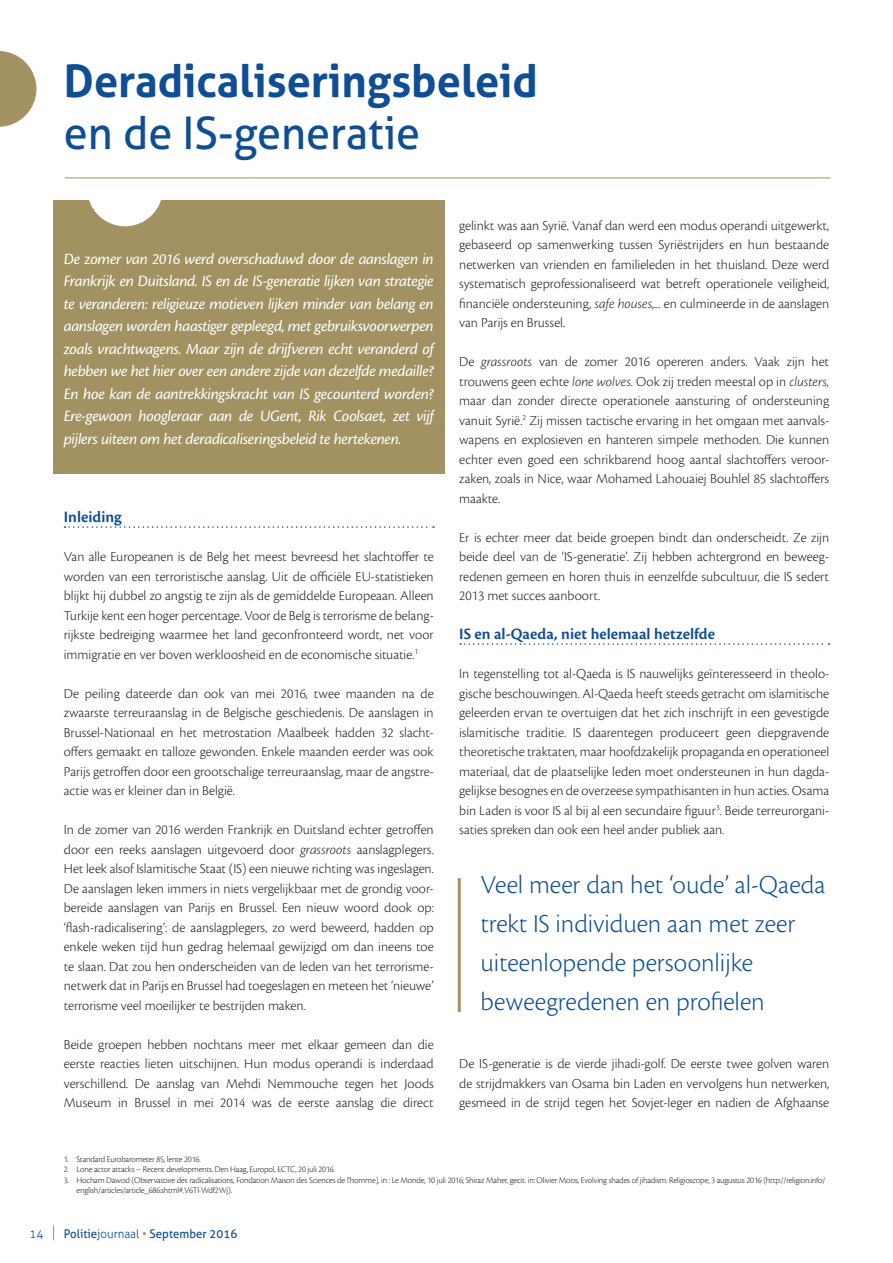
<style>
.page{position:relative;width:893px;height:1263px;background:#fff}
.page>*{position:absolute;margin:0;border:0;box-sizing:border-box;transform-origin:0 0}
.t1{font:700 45px "Aller";color:#0f4d94;scale:.96 1}
.t2{font:45px "Aller";color:#0f4d94;scale:.96 1}
.t3{font:300 27px/39px "Cronos Pro";color:#0f4d94}
.t4{font:italic 16.5px/22.5px "Cronos Pro";letter-spacing:-.025em;color:#fff;text-align:justify}
.t5{font:600 16.5px "Cronos Pro";color:#0f4d94}
.t6{font:300 14.25px/19.5px "Cronos Pro";color:#231f20;text-align:justify}
.t7{font:12px "Aller";color:#0f4d94;scale:.96 1}
.t8{font:300 12px "Aller";color:#0f4d94;scale:.96 1}
.t9{font:300 9px/10.5px "Cronos Pro";letter-spacing:-.02em;color:#231f20}
.s1{font-style:italic}
.s2{font-weight:300}
.s3{color:#a29161}
</style>
<div class="page">
<svg style="left:53px;top:1225px;width:1px;height:15px"></svg>
<div style="left:53px;top:200px;width:391px;height:274px;background:#a29161"></div>
<svg style="left:87px;top:177px;width:76px;height:49px"></svg>
<svg style="left:65px;top:526px;width:369px;height:2px"></svg>
<svg style="left:460px;top:643px;width:369px;height:2px"></svg>
<hr style="left:458px;top:878px;width:3px;height:134px;background:#a29161">
<hr style="left:65px;top:178px;width:765px;height:1px;background:#a29161">
<svg style="left:0;top:51px;width:36px;height:76px"></svg>
<h1 class="t1" style="left:64px;top:53px;width:495px">Deradicaliseringsbeleid</h1>
<h1 class="t2" style="left:64px;top:106px;width:373px">en de IS-generatie</h1>
<p class="t4" style="left:64px;top:248px;width:371px">De zomer van 2016 werd overschaduwd door de aanslagen in Frankrijk en Duitsland. IS en de IS-generatie lijken van strategie te veranderen: religieuze motieven lijken minder van belang en aanslagen worden haastiger gepleegd, met gebruiksvoorwerpen zoals vrachtwagens. Maar zijn de drijfveren echt veranderd of hebben we het hier over een andere zijde van dezelfde medaille?<br>En hoe kan de aantrekkingskracht van IS gecounterd worden?<br>Ere-gewoon hoogleraar aan de UGent, Rik Coolsaet, zet vijf pijlers uiteen om het deradicaliseringsbeleid te hertekenen.</p>
<p class="t5" style="left:64px;top:507px;width:59px">Inleiding</p>
<p class="t6" style="left:64px;top:547px;width:371px">Van alle Europeanen is de Belg het meest bevreesd het slachtoffer te worden van een terroristische aanslag. Uit de officiële EU-statistieken blijkt hij dubbel zo angstig te zijn als de gemiddelde Europeaan. Alleen Turkije kent een hoger percentage. Voor de Belg is terrorisme de belang&shy;rijkste bedreiging waarmee het land geconfronteerd wordt, net voor immigratie en ver boven werkloosheid en de economische situatie.<sup>1</sup></p>
<p class="t6" style="left:64px;top:683px;width:371px">De peiling dateerde dan ook van mei 2016, twee maanden na de zwaarste terreuraanslag in de Belgische geschiedenis. De aanslagen in Brussel-Nationaal en het metrostation Maalbeek hadden 32 slacht&shy;offers gemaakt en talloze gewonden. Enkele maanden eerder was ook Parijs getroffen door een grootschalige terreuraanslag, maar de angstre&shy;actie was er kleiner dan in België.</p>
<p class="t6" style="left:64px;top:820px;width:371px">In de zomer van 2016 werden Frankrijk en Duitsland echter getroffen door een reeks aanslagen uitgevoerd door <span class="s1">grassroots</span> aanslagplegers.<br>Het leek alsof Islamitische Staat (IS) een nieuwe richting was ingeslagen.<br>De aanslagen leken immers in niets vergelijkbaar met de grondig voor&shy;bereide aanslagen van Parijs en Brussel. Een nieuw woord dook op: ‘flash-radicalisering’: de aanslagplegers, zo werd beweerd, hadden op enkele weken tijd hun gedrag helemaal gewijzigd om dan ineens toe te slaan. Dat zou hen onderscheiden van de leden van het terrorisme&shy;netwerk dat in Parijs en Brussel had toegeslagen en meteen het ‘nieuwe’ terrorisme veel moeilijker te bestrijden maken.</p>
<p class="t6" style="left:64px;top:1034px;width:371px">Beide groepen hebben nochtans meer met elkaar gemeen dan die eerste reacties lieten uitschijnen. Hun modus operandi is inderdaad verschillend. De aanslag van Mehdi Nemmouche tegen het Joods Museum in Brussel in mei 2014 was de eerste aanslag die direct</p>
<p class="t6" style="left:459px;top:215px;width:371px">gelinkt was aan Syrië. Vanaf dan werd een modus operandi uitgewerkt, gebaseerd op samenwerking tussen Syriëstrijders en hun bestaande netwerken van vrienden en familieleden in het thuisland. Deze werd systematisch geprofessionaliseerd wat betreft operationele veiligheid, financiële ondersteuning, <span class="s1">safe houses,...</span> en culmineerde in de aanslagen van Parijs en Brussel.</p>
<p class="t6" style="left:459px;top:352px;width:371px">De <span class="s1">grassroots</span> van de zomer 2016 opereren anders. Vaak zijn het trouwens geen echte <span class="s1">lone wolves.</span> Ook zij treden meestal op in <span class="s1">clusters, </span>maar dan zonder directe operationele aansturing of ondersteuning vanuit Syrië.<sup>2</sup> Zij missen tactische ervaring in het omgaan met aanvals&shy;wapens en explosieven en hanteren simpele methoden. Die kunnen echter even goed een schrikbarend hoog aantal slachtoffers veroor&shy;zaken, zoals in Nice, waar Mohamed Lahouaiej Bouhlel 85 slachtoffers maakte.</p>
<p class="t6" style="left:459px;top:527px;width:371px">Er is echter meer dat beide groepen bindt dan onderscheidt. Ze zijn beide deel van de ‘IS-generatie’. Zij hebben achtergrond en beweeg&shy;redenen gemeen en horen thuis in eenzelfde subcultuur, die IS sedert 2013 met succes aanboort.</p>
<p class="t5" style="left:459px;top:624px;width:257px">IS en al-Qaeda, niet helemaal hetzelfde</p>
<p class="t6" style="left:459px;top:664px;width:371px">In tegenstelling tot al-Qaeda is IS nauwelijks geïnteresseerd in theolo&shy;gische beschouwingen. Al-Qaeda heeft steeds getracht om islamitische geleerden ervan te overtuigen dat het zich inschrijft in een gevestigde islamitische traditie. IS daarentegen produceert geen diepgravende theoretische traktaten, maar hoofdzakelijk propaganda en operationeel materiaal, dat de plaatselijke leden moet ondersteunen in hun dagda&shy;gelijkse besognes en de overzeese sympathisanten in hun acties. Osama bin Laden is voor IS al bij al een secundaire figuur<sup>3</sup>. Beide terreurorgani&shy;saties spreken dan ook een heel ander publiek aan.</p>
<h2 class="t3" style="left:480px;top:864px;width:346px">Veel meer dan het ‘oude’ al-Qaeda trekt IS individuen aan met zeer uiteenlopende persoonlijke beweegredenen en profielen</h2>
<p class="t6" style="left:459px;top:1054px;width:371px">De IS-generatie is de vierde jihadi-golf. De eerste twee golven waren de strijdmakkers van Osama bin Laden en vervolgens hun netwerken, gesmeed in de strijd tegen het Sovjet-leger en nadien de Afghaanse</p>
<p class="t9" style="left:64px;top:1153px;width:138px">1. Standard Eurobarometer 85, lente 2016.</p>
<p class="t9" style="left:64px;top:1164px;width:273px">2. Lone actor attacks – Recent developments. Den Haag, Europol, ECTC, 20 juli 2016.</p>
<p class="t9" style="left:77px;top:1174px;width:750px;text-indent:-13px">3. Hocham Dawod (Observatoire des radicalisations, Fondation Maison des Sciences de l’homme), in : Le Monde, 10 juli 2016; Shiraz Maher, gecit. in: Olivier Moos, Evolving shades of jihadism. Religioscope, 3 augustus 2016 (http://religion.info/ english/articles/article_686.shtml#.V6Tl-Wdf2Wj).</p>
<p class="t8" style="left:30px;top:1226px;width:16px">14</p>
<p class="t7" style="left:64px;top:1226px;width:182px">Politie<span class="s2">journaal</span> <span class="s3">•</span> September 2016</p>
</div>
